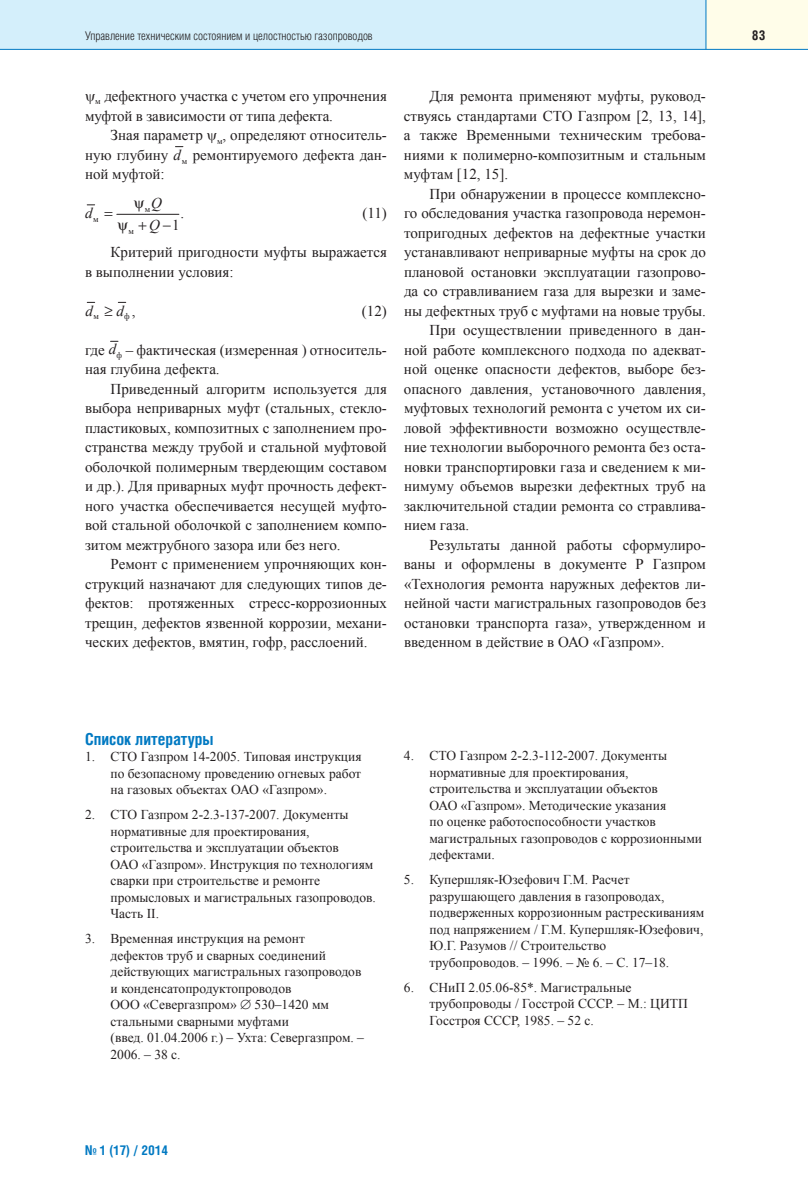
<style>
.page{position:relative;width:808px;height:1187px;background:#fff}
.page>*{position:absolute;margin:0;border:0;box-sizing:border-box;transform-origin:0 0}
.t1{font:700 16.5px "Helios Cond";color:#0079c2}
.t2{font:15px/19.5px "Times New Roman";color:#231f20;text-align:justify}
.t3{font:italic 15px "Times New Roman";color:#231f20}
.t4{font:15px "Times New Roman";color:#231f20}
.t5{font:13.5px/16.5px "Times New Roman";color:#231f20}
.t6{font:700 13.5px "Helios Cond";color:#0079c2}
.t7{font:700 13.5px "Helios Cond";color:#231f20}
.t8{font:300 12px "Helios Cond";color:#231f20}
.s1{font-style:italic}
.s2{font-style:normal}
</style>
<div class="page">
<div style="left:0;top:0;width:706px;height:49px;background:#d4effb"></div>
<div style="left:706px;top:0;width:102px;height:49px;background:#fffde9"></div>
<hr style="left:0;top:49px;width:808px;height:1px;background:#0079c2">
<hr style="left:705px;top:0;width:1px;height:49px;background:#0079c2">
<hr style="left:117px;top:214px;width:62px;height:1px;background:#231f20">
<p class="t8" style="left:85px;top:32px;width:289px">Управление техническим состоянием и целостностью газопроводов</p>
<p class="t7" style="left:752px;top:31px;width:15px">83</p>
<p class="t2" style="left:85px;top:86px;width:303px;text-indent:10px"><sub>м</sub> дефектного участка с учетом его упрочнения муфтой в зависимости от типа дефекта.</p>
<p class="t2" style="left:85px;top:125px;width:303px;text-indent:26px">Зная параметр <sub>м</sub>, определяют относитель&shy;ную глубину <span class="s1">d</span> ремонтируемого дефекта дан&shy;ной муфтой:</p>
<p class="t4" style="left:181px;top:205px;width:5px">.</p>
<p class="t3" style="left:149px;top:216px;width:32px">Q−<span class="s2">1</span></p>
<p class="t3" style="left:151px;top:195px;width:12px">Q</p>
<p class="t3" style="left:85px;top:205px;width:9px">d</p>
<p class="t2" style="left:362px;top:203px;width:26px">(11)</p>
<p class="t2" style="left:85px;top:242px;width:303px;text-indent:26px">Критерий пригодности муфты выражается в выполнении условия:</p>
<p class="t3" style="left:85px;top:302px;width:9px">d</p>
<p class="t3" style="left:104px;top:302px;width:21px">≥ d</p>
<p class="t4" style="left:132px;top:302px;width:5px">,</p>
<p class="t2" style="left:362px;top:301px;width:26px">(12)</p>
<p class="t2" style="left:85px;top:340px;width:303px">где <span class="s1">d</span> – фактическая (измеренная ) относитель&shy;ная глубина дефекта.</p>
<p class="t2" style="left:85px;top:379px;width:303px;text-indent:26px">Приведенный алгоритм используется для выбора неприварных муфт (стальных, стекло&shy;пластиковых, композитных с заполнением про&shy;странства между трубой и стальной муфтовой оболочкой полимерным твердеющим составом и др.). Для приварных муфт прочность дефект&shy;ного участка обеспечивается несущей муфто&shy;вой стальной оболочкой с заполнением компо&shy;зитом межтрубного зазора или без него.</p>
<p class="t2" style="left:85px;top:554px;width:303px;text-indent:26px">Ремонт с применением упрочняющих кон&shy;струкций назначают для следующих типов де&shy;фектов: протяженных стресс-коррозионных трещин, дефектов язвенной коррозии, механи&shy;ческих дефектов, вмятин, гофр, расслоений.</p>
<p class="t2" style="left:404px;top:86px;width:303px;text-indent:26px">Для ремонта применяют муфты, руковод&shy;ствуясь стандартами СТО Газпром [2, 13, 14], а также Временными техническим требова&shy;ниями к полимерно-композитным и стальным муфтам [12, 15].</p>
<p class="t2" style="left:429px;top:184px;width:278px">При обнаружении в процессе комплексно-</p>
<p class="t2" style="left:404px;top:203px;width:303px">го обследования участка газопровода неремон-</p>
<p class="t2" style="left:404px;top:223px;width:303px">топригодных дефектов на дефектные участки</p>
<p class="t2" style="left:404px;top:242px;width:303px">устанавливают неприварные муфты на срок до</p>
<p class="t2" style="left:404px;top:262px;width:303px">плановой остановки эксплуатации газопрово-</p>
<p class="t2" style="left:404px;top:281px;width:303px">да со стравливанием газа для вырезки и заме-</p>
<p class="t2" style="left:404px;top:301px;width:303px">ны дефектных труб с муфтами на новые трубы.</p>
<p class="t2" style="left:429px;top:320px;width:278px">При осуществлении приведенного в дан-</p>
<p class="t2" style="left:404px;top:340px;width:303px">ной работе комплексного подхода по адекват-</p>
<p class="t2" style="left:404px;top:359px;width:303px">ной оценке опасности дефектов, выборе без-</p>
<p class="t2" style="left:404px;top:379px;width:303px">опасного давления, установочного давления,</p>
<p class="t2" style="left:404px;top:398px;width:303px">муфтовых технологий ремонта с учетом их си-</p>
<p class="t2" style="left:404px;top:418px;width:303px">ловой эффективности возможно осуществле-</p>
<p class="t2" style="left:404px;top:437px;width:303px">ние технологии выборочного ремонта без оста-</p>
<p class="t2" style="left:404px;top:457px;width:303px">новки транспортировки газа и сведением к ми-</p>
<p class="t2" style="left:404px;top:476px;width:303px">нимуму объемов вырезки дефектных труб на</p>
<p class="t2" style="left:404px;top:496px;width:303px">заключительной стадии ремонта со стравлива-</p>
<p class="t2" style="left:404px;top:515px;width:67px">нием газа.</p>
<p class="t2" style="left:429px;top:535px;width:278px">Результаты данной работы сформулиро-</p>
<p class="t2" style="left:404px;top:554px;width:303px">ваны и оформлены в документе Р Газпром</p>
<p class="t2" style="left:404px;top:574px;width:303px">«Технология ремонта наружных дефектов ли-</p>
<p class="t2" style="left:404px;top:593px;width:303px">нейной части магистральных газопроводов без</p>
<p class="t2" style="left:404px;top:613px;width:303px">остановки транспорта газа», утвержденном и</p>
<p class="t2" style="left:404px;top:632px;width:262px">введенном в действие в ОАО «Газпром».</p>
<p class="t1" style="left:85px;top:733px;width:130px">Список литературы</p>
<p class="t5" style="left:111px;top:748px;width:253px;text-align:justify;text-indent:-26px">1. СТО Газпром 14-2005. Типовая инструкция по безопасному проведению огневых работ на газовых объектах ОАО «Газпром».</p>
<p class="t5" style="left:111px;top:806px;width:267px;text-indent:-26px">2. СТО Газпром 2-2.3-137-2007. Документы нормативные для проектирования, строительства и эксплуатации объектов<br>ОАО «Газпром». Инструкция по технологиям сварки при строительстве и ремонте промысловых и магистральных газопроводов.<br>Часть II.</p>
<p class="t5" style="left:111px;top:930px;width:252px;text-indent:-26px">3. Временная инструкция на ремонт дефектов труб и сварных соединений действующих магистральных газопроводов и конденсатопродуктопроводов<br>ООО «Севергазпром»</p>
<p class="t5" style="left:111px;top:996px;width:255px;text-indent:144px">530–1420 мм стальными сварными муфтами<br>(введ. 01.04.2006 г.) – Ухта: Севергазпром. –<br>2006. – 38 с.</p>
<p class="t5" style="left:429px;top:747px;width:274px;text-indent:-26px">4. СТО Газпром 2-2.3-112-2007. Документы нормативные для проектирования, строительства и эксплуатации объектов<br>ОАО «Газпром». Методические указания<br>по оценке работоспособности участков магистральных газопроводов с коррозионными дефектами.</p>
<p class="t5" style="left:429px;top:871px;width:276px;text-indent:-26px">5. Купершляк-Юзефович Г.М. Расчет разрушающего давления в газопроводах, подверженных коррозионным растрескиваниям под напряжением / Г.М. Купершляк-Юзефович, Ю.Г. Разумов // Строительство<br>трубопроводов. – 1996. – № 6. – С. 17–18.</p>
<p class="t5" style="left:429px;top:979px;width:260px;text-indent:-26px">6. СНиП 2.05.06-85*. Магистральные трубопроводы / Госстрой СССР. – М.: ЦИТП<br>Госстроя СССР, 1985. – 52 с.</p>
<p class="t6" style="left:85px;top:1145px;width:84px">№ 1 (17) / 2014</p>
</div>
